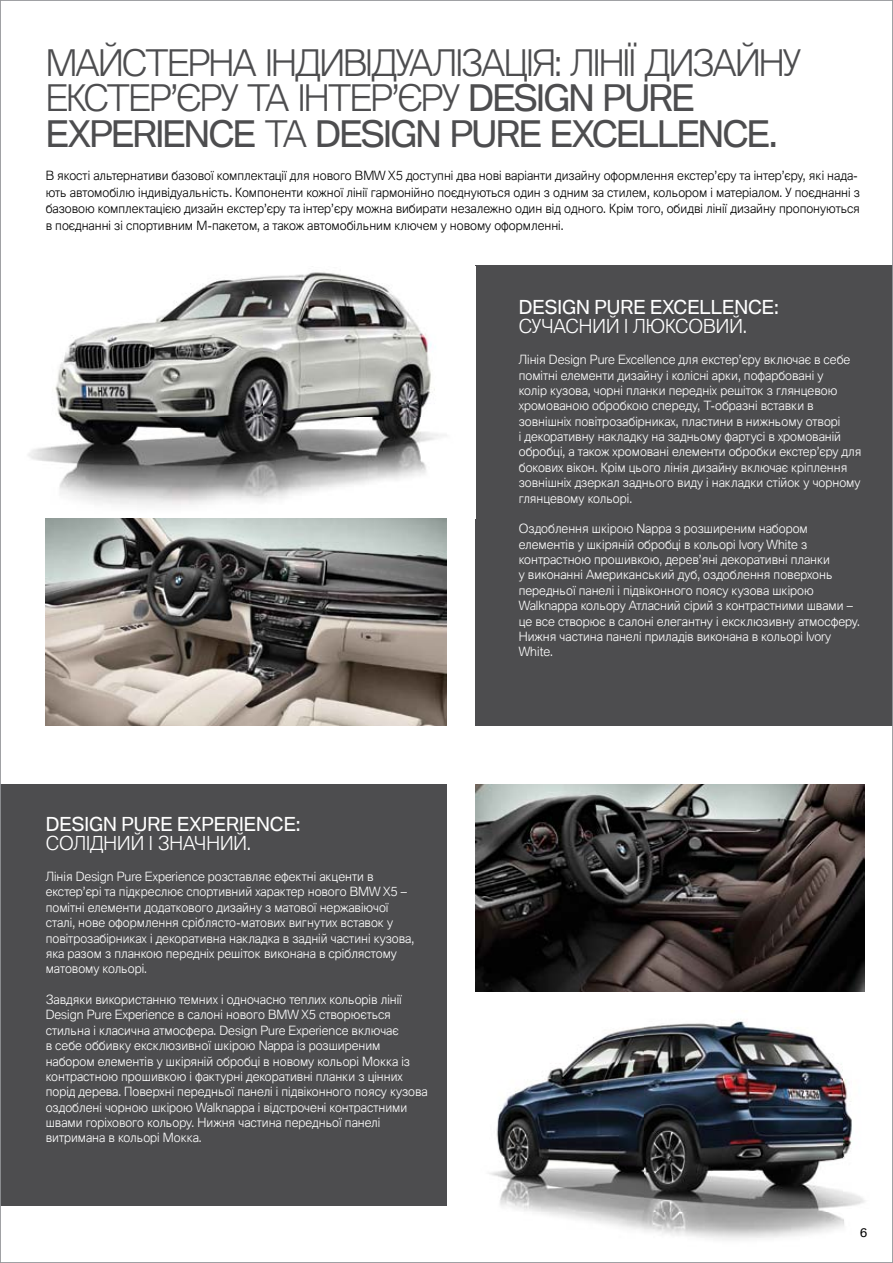
<style>
.page{position:relative;width:893px;height:1263px;background:#fff}
.page>*{position:absolute;margin:0;border:0;box-sizing:border-box;transform-origin:0 0}
.t1{font:300 35.7px/35.7px "BMW Type V2";letter-spacing:-.055em;color:#4d4d4f}
.t2{font:18.75px "BMW Type V2";color:#fff}
.t3{font:300 18.75px "BMW Type V2";color:#fff}
.t4{font:300 12.3px/15.3px "BMW Type V2";color:#fff}
.t5{font:300 12.3px/16.5px "BMW Type V2";color:#000}
.t6{font:12px "BMW Type V2";color:#000}
.s1{font-weight:400}
</style>
<div class="page">
<img style="left:446px;top:1011px;width:419px;height:229px">
<img style="left:475px;top:784px;width:389px;height:208px">
<div style="left:475px;top:266px;width:418px;height:460px;background:#4d4d4f"></div>
<img style="left:28px;top:272px;width:419px;height:247px">
<img style="left:46px;top:519px;width:400px;height:207px">
<div style="left:0;top:784px;width:446px;height:422px;background:#4d4d4f"></div>
<h1 class="t1" style="left:46px;top:49px;width:757px">МАЙСТЕРНА ІНДИВІДУАЛІЗАЦІЯ: ЛІНІЇ ДИЗАЙНУ<br>ЕКСТЕР’ЄРУ ТА ІНТЕР’ЄРУ <span class="s1">DESIGN PURE<br>EXPERIENCE</span> ТА <span class="s1">DESIGN PURE EXCELLENCE.</span></h1>
<p class="t5" style="left:46px;top:169px;width:816px">В якості альтернативи базової комплектації для нового BMW X5 доступні два нові варіанти дизайну оформлення екстер’єру та інтер’єру, які нада&shy;ють автомобілю індивідуальність. Компоненти кожної лінії гармонійно поєднуються один з одним за стилем, кольором і матеріалом. У поєднанні з базовою комплектацією дизайн екстер’єру та інтер’єру можна вибирати незалежно один від одного. Крім того, обидві лінії дизайну пропонуються в поєднанні зі спортивним M-пакетом, а також автомобільним ключем у новому оформленні.</p>
<h2 class="t2" style="left:46px;top:813px;width:256px">DESIGN PURE EXPERIENCE:</h2>
<h2 class="t3" style="left:46px;top:832px;width:207px">СОЛІДНИЙ І ЗНАЧНИЙ.</h2>
<p class="t4" style="left:46px;top:870px;width:370px">Лінія Design Pure Experience розставляє ефектні акценти в екстер’єрі та підкреслює спортивний характер нового BMW X5 – помітні елементи додаткового дизайну з матової нержавіючої сталі, нове оформлення сріблясто-матових вигнутих вставок у повітрозабірниках і декоративна накладка в задній частині кузова, яка разом з планкою передніх решіток виконана в сріблястому матовому кольорі.</p>
<p class="t4" style="left:46px;top:993px;width:384px">Завдяки використанню темних і одночасно теплих кольорів лінії Design Pure Experience в салоні нового BMW X5 створюється стильна і класична атмосфера. Design Pure Experience включає<br>в себе оббивку ексклюзивної шкірою Nappa із розширеним набором елементів у шкіряній обробці в новому кольорі Мокка із контрастною прошивкою і фактурні декоративні планки з цінних порід дерева. Поверхні передньої панелі і підвіконного поясу кузова оздоблені чорною шкірою Walknappa і відстрочені контрастними швами горіхового кольору. Нижня частина передньої панелі витримана в кольорі Мокка.</p>
<h2 class="t2" style="left:519px;top:296px;width:262px">DESIGN PURE EXCELLENCE:</h2>
<h2 class="t3" style="left:519px;top:315px;width:230px">СУЧАСНИЙ І ЛЮКСОВИЙ.</h2>
<p class="t4" style="left:519px;top:354px;width:344px">Лінія Design Pure Excellence для екстер’єру включає в себе помітні елементи дизайну і колісні арки, пофарбовані у<br>колір кузова, чорні планки передніх решіток з глянцевою хромованою обробкою спереду, Т-образні вставки в зовнішніх повітрозабірниках, пластини в нижньому отворі<br>і декоративну накладку на задньому фартусі в хромованій обробці, а також хромовані елементи обробки екстер’єру для бокових вікон. Крім цього лінія дизайну включає кріплення зовнішніх дзеркал заднього виду і накладки стійок у чорному глянцевому кольорі.</p>
<p class="t4" style="left:519px;top:523px;width:343px">Оздоблення шкірою Nappa з розширеним набором елементів у шкіряній обробці в кольорі Ivory White з контрастною прошивкою, дерев’яні декоративні планки<br>у виконанні Американський дуб, оздоблення поверхонь передньої панелі і підвіконного поясу кузова шкірою Walknappa кольору Атласний сірий з контрастними швами – це все створює в салоні елегантну і ексклюзивну атмосферу.<br>Нижня частина панелі приладів виконана в кольорі Ivory White.</p>
<p class="t6" style="left:860px;top:1226px;width:9px">6</p>
</div>
